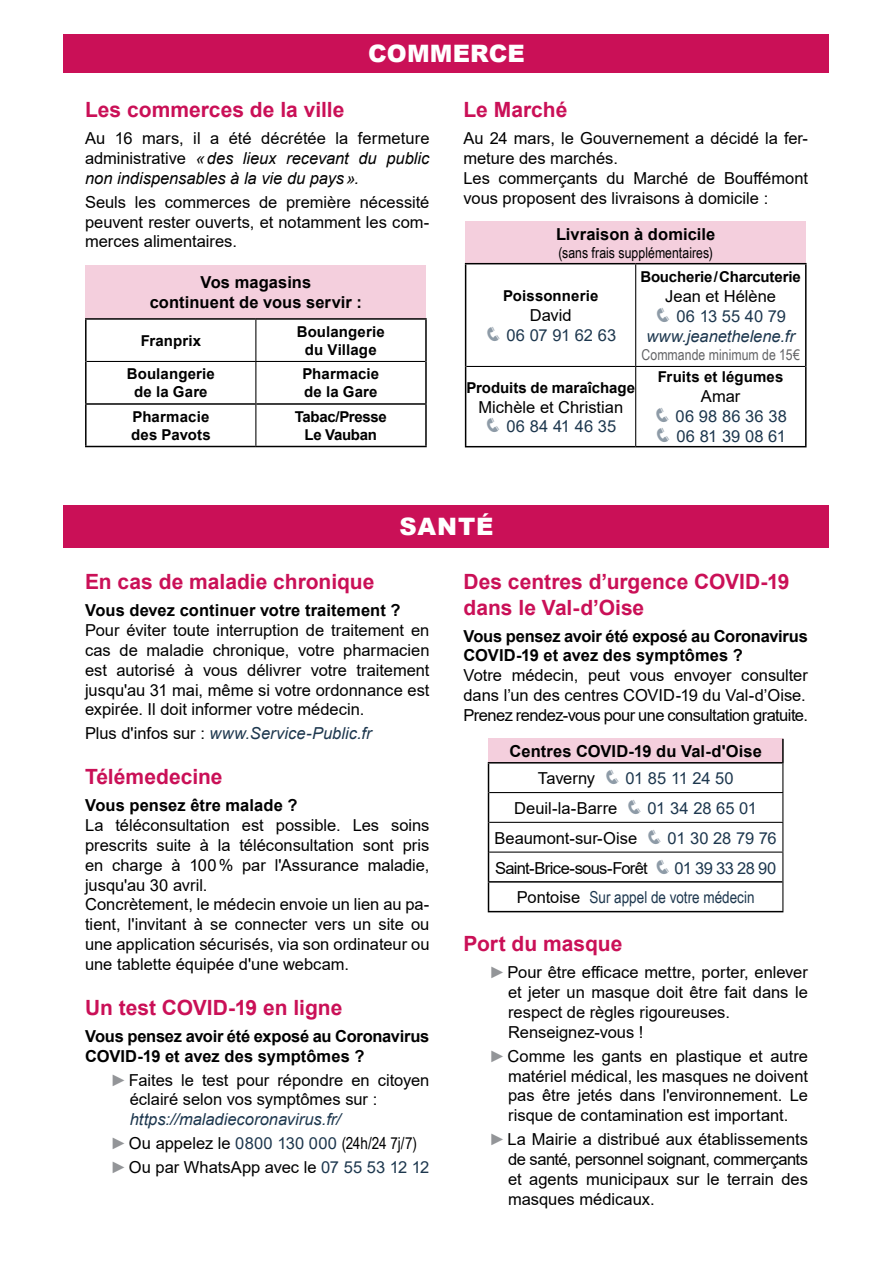
<style>
.page{position:relative;width:893px;height:1263px;background:#fff}
.page>*{position:absolute;margin:0;border:0;box-sizing:border-box;transform-origin:0 0}
.t1{font:900 24px "Arial";letter-spacing:.01em;color:#fff}
.t2{font:700 21px/25.2px "Arial";color:#ca1057}
.t3{font:16.5px/19.8px "Arial";color:#000}
.t4{font:700 16.5px/19.8px "Arial";color:#000}
.t5{font:italic 16.5px/19.8px "Arial";letter-spacing:-.005em;color:#000;text-align:justify}
.t6{font:italic 16.5px/19.8px "Arial";color:#1d374e;text-align:center}
.t7{font:16.5px "Arial";letter-spacing:.01em;color:#1d374e}
.t8{font:16.5px "Arial Narrow";letter-spacing:-.015em;color:#000}
.t9{font:16.5px "Arial Narrow";color:#1d374e}
.t10{font:700 15px/18px "Arial";letter-spacing:.005em;color:#000;text-align:center}
.t11{font:15px "Arial Narrow";color:#000}
.t12{font:700 15px/18px "Arial";letter-spacing:-.02em;color:#000;text-align:center}
.t13{font:15px "Arial Narrow";color:#636466}
.s1{font-style:normal}
.s2{color:#8e9ba7}
.s3{font-style:normal;color:#000}
.s4{color:#939598}
.s5{font-family:"Arial";color:#939598}
.s6{font-family:"Arial"}
.s7{font-family:"Arial";color:#1d374e}
.s8{color:#1d374e}
.s9{font-weight:400}
.s10{font-weight:400;color:#1d374e}
.s11{font-family:"Arial";color:#000}
</style>
<div class="page">
<div style="left:488px;top:739px;width:295px;height:24px;background:#f4cfdd"></div>
<hr style="left:782px;top:739px;width:2px;height:23px;background:#000">
<hr style="left:488px;top:762px;width:296px;height:1px;background:#000">
<svg style="left:488px;top:763px;width:1px;height:29px"></svg>
<hr style="left:488px;top:792px;width:1px;height:30px;background:#000">
<hr style="left:488px;top:822px;width:1px;height:30px;background:#000">
<hr style="left:488px;top:881px;width:294px;height:2px;background:#000">
<svg style="left:488px;top:852px;width:1px;height:59px"></svg>
<hr style="left:488px;top:911px;width:295px;height:1px;background:#000">
<hr style="left:489px;top:792px;width:294px;height:1px;background:#000">
<hr style="left:489px;top:822px;width:294px;height:1px;background:#000">
<hr style="left:489px;top:851px;width:294px;height:2px;background:#000">
<svg style="left:782px;top:763px;width:1px;height:148px"></svg>
<div style="left:64px;top:505px;width:765px;height:43px;background:#ca1057"></div>
<div style="left:64px;top:34px;width:765px;height:38px;background:#ca1057"></div>
<div style="left:86px;top:265px;width:340px;height:54px;background:#f4cfdd"></div>
<hr style="left:85px;top:318px;width:171px;height:2px;background:#000">
<hr style="left:85px;top:320px;width:2px;height:41px;background:#000">
<hr style="left:256px;top:318px;width:171px;height:2px;background:#000">
<hr style="left:425px;top:320px;width:2px;height:41px;background:#000">
<hr style="left:85px;top:361px;width:2px;height:42px;background:#000">
<hr style="left:425px;top:361px;width:2px;height:42px;background:#000">
<hr style="left:85px;top:403px;width:170px;height:2px;background:#000">
<hr style="left:85px;top:405px;width:2px;height:41px;background:#000">
<hr style="left:256px;top:403px;width:171px;height:2px;background:#000">
<hr style="left:425px;top:405px;width:2px;height:41px;background:#000">
<hr style="left:85px;top:446px;width:171px;height:1px;background:#000">
<hr style="left:256px;top:446px;width:171px;height:1px;background:#000">
<hr style="left:255px;top:320px;width:1px;height:41px;background:#000">
<hr style="left:87px;top:361px;width:169px;height:1px;background:#000">
<hr style="left:256px;top:361px;width:169px;height:1px;background:#000">
<hr style="left:255px;top:362px;width:1px;height:42px;background:#000">
<hr style="left:255px;top:404px;width:1px;height:42px;background:#000">
<div style="left:466px;top:222px;width:340px;height:42px;background:#f4cfdd"></div>
<hr style="left:465px;top:263px;width:171px;height:1px;background:#000">
<hr style="left:465px;top:264px;width:1px;height:102px;background:#000">
<hr style="left:636px;top:263px;width:170px;height:1px;background:#000">
<hr style="left:805px;top:264px;width:1px;height:102px;background:#000">
<hr style="left:465px;top:366px;width:1px;height:80px;background:#000">
<hr style="left:805px;top:366px;width:1px;height:80px;background:#000">
<hr style="left:465px;top:446px;width:171px;height:1px;background:#000">
<hr style="left:636px;top:446px;width:170px;height:1px;background:#000">
<hr style="left:635px;top:264px;width:1px;height:102px;background:#000">
<hr style="left:466px;top:366px;width:170px;height:1px;background:#000">
<hr style="left:636px;top:366px;width:169px;height:1px;background:#000">
<hr style="left:635px;top:367px;width:1px;height:79px;background:#000">
<h1 class="t1" style="left:368px;top:36px;width:158px">COMMERCE</h1>
<p class="t2" style="left:85px;top:98px;width:261px">Les commerces de la ville</p>
<p class="t5" style="left:85px;top:129px;width:346px"><span class="s1">Au 16 mars, il a été décrétée la fermeture administrative</span> «des lieux recevant du public non indispensables à la vie du pays».</p>
<p class="t3" style="left:85px;top:192px;width:346px;text-align:justify">Seuls les commerces de première nécessité peuvent rester ouverts, et notamment les com&shy;merces alimentaires.</p>
<p class="t4" style="left:150px;top:273px;width:214px;text-align:center">Vos magasins<br>continuent de vous servir :</p>
<p class="t10" style="left:141px;top:332px;width:62px">Franprix</p>
<p class="t10" style="left:297px;top:323px;width:90px">Boulangerie du Village</p>
<p class="t10" style="left:127px;top:365px;width:90px">Boulangerie de la Gare</p>
<p class="t10" style="left:302px;top:365px;width:78px;text-align:left">Pharmacie de la Gare</p>
<p class="t10" style="left:131px;top:408px;width:81px;text-align:left">Pharmacie des Pavots</p>
<p class="t12" style="left:295px;top:408px;width:93px">Tabac/Presse<br>Le Vauban</p>
<p class="t2" style="left:463px;top:98px;width:105px">Le Marché</p>
<p class="t3" style="left:463px;top:128px;width:346px">Au 24 mars, le Gouvernement a décidé la fer&shy;meture des marchés.<br>Les commerçants du Marché de Bouffémont vous proposent des livraisons à domicile :</p>
<p class="t4" style="left:556px;top:224px;width:161px">Livraison à domicile</p>
<p class="t11" style="left:559px;top:241px;width:156px">(sans frais supplémentaires)</p>
<p class="t10" style="left:503px;top:287px;width:97px">Poissonnerie</p>
<p class="t3" style="left:530px;top:305px;width:43px">David</p>
<p class="t7" style="left:485px;top:324px;width:132px"><span class="s2">❑</span> 06 07 91 62 63</p>
<p class="t10" style="left:640px;top:268px;width:162px">Boucherie/Charcuterie</p>
<p class="t3" style="left:665px;top:286px;width:112px">Jean et Hélène</p>
<p class="t6" style="left:646px;top:306px;width:150px"><span class="s2">❑</span> <span class="s1">06 13 55 40 79 </span>www.jeanethelene.fr</p>
<p class="t13" style="left:641px;top:343px;width:160px">Commande minimum de 15€</p>
<p class="t10" style="left:466px;top:379px;width:170px">Produits de maraîchage</p>
<p class="t3" style="left:478px;top:397px;width:146px">Michèle et Christian</p>
<p class="t7" style="left:485px;top:415px;width:132px"><span class="s2">❑</span> 06 84 41 46 35</p>
<p class="t10" style="left:658px;top:368px;width:127px">Fruits et légumes</p>
<p class="t3" style="left:701px;top:386px;width:41px">Amar</p>
<p class="t7" style="left:654px;top:405px;width:134px"><span class="s2">❑</span> 06 98 86 36 38</p>
<p class="t7" style="left:655px;top:425px;width:132px"><span class="s2">❑</span> 06 81 39 08 61</p>
<h1 class="t1" style="left:400px;top:509px;width:95px">SANTÉ</h1>
<p class="t2" style="left:85px;top:570px;width:291px">En cas de maladie chronique</p>
<p class="t4" style="left:85px;top:601px;width:317px">Vous devez continuer votre traitement ?</p>
<p class="t3" style="left:85px;top:620px;width:346px;text-align:justify">Pour éviter toute interruption de traitement en cas de maladie chronique, votre pharmacien est autorisé à vous délivrer votre traitement jusqu'au 31 mai, même si votre ordonnance est expirée. Il doit informer votre médecin.</p>
<p class="t6" style="left:85px;top:724px;width:288px"><span class="s3">Plus d'infos sur :</span> www.Service-Public.fr</p>
<p class="t2" style="left:85px;top:765px;width:139px">Télémedecine</p>
<p class="t4" style="left:85px;top:796px;width:214px">Vous pensez être malade ?</p>
<p class="t3" style="left:85px;top:815px;width:346px">La téléconsultation est possible. Les soins prescrits suite à la téléconsultation sont pris en charge à 100% par l'Assurance maladie, jusqu'au 30 avril.<br>Concrètement, le médecin envoie un lien au pa&shy;tient, l'invitant à se connecter vers un site ou une application sécurisés, via son ordinateur ou une tablette équipée d'une webcam.</p>
<p class="t2" style="left:85px;top:995px;width:259px">Un test COVID-19 en ligne</p>
<p class="t4" style="left:85px;top:1026px;width:346px">Vous pensez avoir été exposé au Coronavirus<br>COVID-19 et avez des symptômes ?</p>
<p class="t3" style="left:130px;top:1070px;width:301px;text-indent:-19px"><span class="s4">►</span>Faites le test pour répondre en citoyen éclairé selon vos symptômes sur :</p>
<p class="t6" style="left:130px;top:1110px;width:213px">https://maladiecoronavirus.fr/</p>
<p class="t8" style="left:111px;top:1131px;width:308px"><span class="s5">►</span><span class="s6">Ou appelez le</span> <span class="s7">0800 130 000</span> (24h/24 7j/7)</p>
<p class="t3" style="left:111px;top:1157px;width:320px"><span class="s4">►</span>Ou par WhatsApp avec le <span class="s8">07 55 53 12 12</span></p>
<p class="t2" style="left:463px;top:570px;width:328px">Des centres d’urgence COVID-19 dans le Val-d’Oise</p>
<p class="t4" style="left:463px;top:626px;width:346px">Vous pensez avoir été exposé au Coronavirus<br>COVID-19 et avez des symptômes ?</p>
<p class="t3" style="left:463px;top:665px;width:346px">Votre médecin, peut vous envoyer consulter dans l’un des centres COVID-19 du Val-d’Oise.<br>Prenez rendez-vous pour une consultation gratuite.</p>
<p class="t4" style="left:510px;top:737px;width:254px;line-height:27.5px;text-align:center">Centres COVID-19 du Val-d'Oise<br><span class="s9">Taverny</span> <span class="s2">❑</span> <span class="s10">01 85 11 24 50</span></p>
<p class="t3" style="left:495px;top:793px;width:284px;line-height:29.7px;text-align:center">Deuil-la-Barre <span class="s2">❑</span> <span class="s8">01 34 28 65 01<br></span>Beaumont-sur-Oise <span class="s2">❑</span> <span class="s8">01 30 28 79 76<br></span>Saint-Brice-sous-Forêt <span class="s2">❑</span> <span class="s8">01 39 33 28 90</span></p>
<p class="t9" style="left:517px;top:885px;width:239px"><span class="s11">Pontoise</span> Sur appel de votre médecin</p>
<p class="t2" style="left:463px;top:932px;width:160px">Port du masque</p>
<p class="t3" style="left:508px;top:962px;width:301px;text-indent:-19px"><span class="s4">►</span>Pour être efficace mettre, porter, enlever et jeter un masque doit être fait dans le respect de règles rigoureuses.<br>Renseignez-vous !</p>
<p class="t3" style="left:508px;top:1046px;width:301px;text-align:justify;text-indent:-19px"><span class="s4">►</span>Comme les gants en plastique et autre matériel médical, les masques ne doivent pas être jetés dans l'environnement. Le risque de contamination est important.</p>
<p class="t3" style="left:508px;top:1129px;width:301px;text-align:justify;text-indent:-19px"><span class="s4">►</span>La Mairie a distribué aux établissements de santé, personnel soignant, commerçants et agents municipaux sur le terrain des masques médicaux.</p>
</div>
